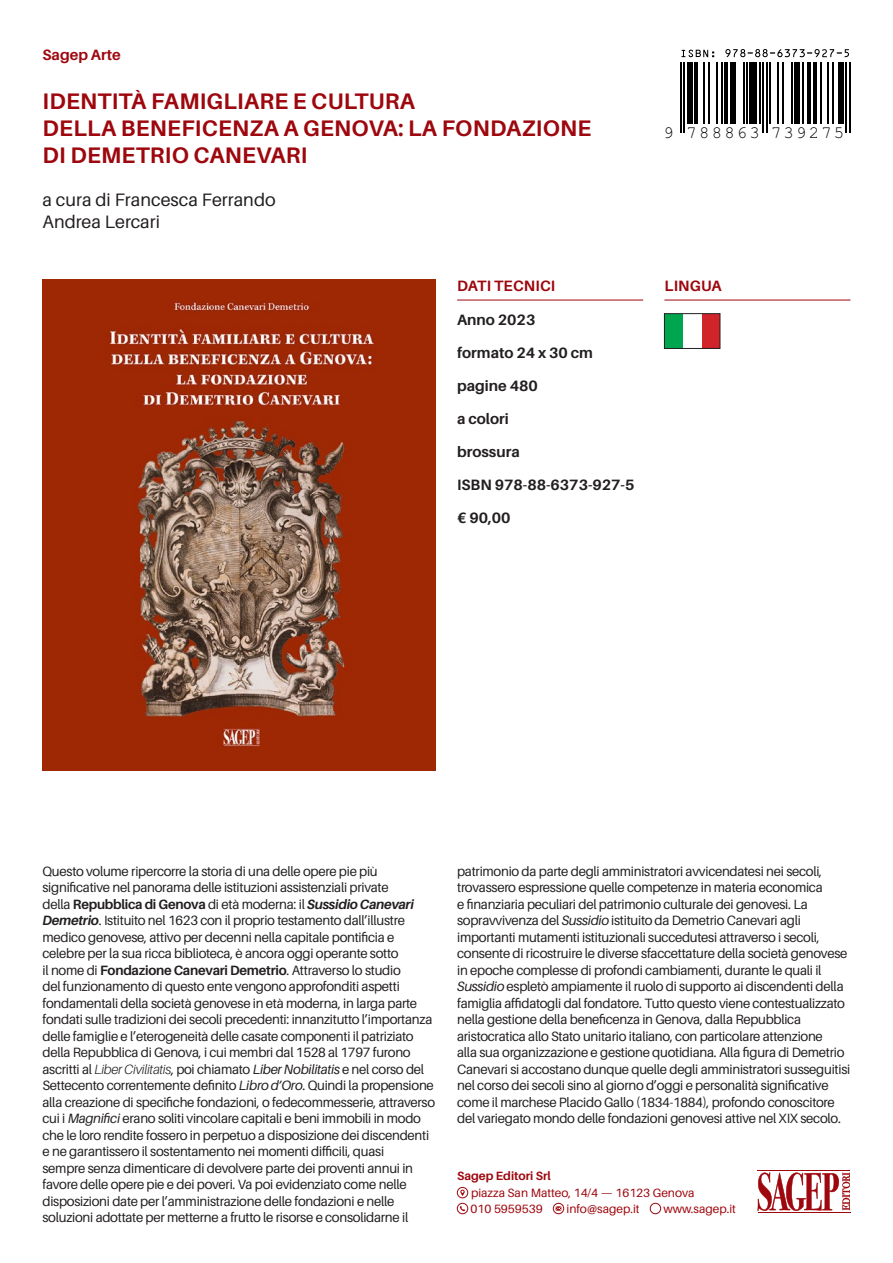
<style>
.page{position:relative;width:893px;height:1263px;background:#fff}
.page>*{position:absolute;margin:0;border:0;box-sizing:border-box;transform-origin:0 0}
.Titolo{font:700 22.5px/27px "Aileron";letter-spacing:.01em;color:#9d070d}
.autore_curatore{font:18px "Aileron";color:#231f20}
.t1{font:17.25px "Helvetica";letter-spacing:.13em;color:#000}
.Dati_tecnici{font:700 15px "Aileron";color:#231f20}
.Collana{font:700 15px "Aileron";letter-spacing:.01em;color:#9d070d}
.Testo{font:13.5px/16.5px "Aileron";letter-spacing:-.02em;color:#231f20}
.t2{font:12px/16.6px "Aileron";color:#9d070d}
.t3{font:700 12px "Aileron";color:#9d070d}
.s1{font-weight:700}
.s2{font-weight:700;font-style:italic}
.s3{font-weight:300;font-style:italic}
.s4{font-style:italic}
</style>
<div class="page">
<svg style="left:757px;top:1172px;width:93px;height:39px"></svg>
<hr style="left:757px;top:1170px;width:93px;height:1px;background:#9d070d">
<hr style="left:758px;top:1212px;width:92px;height:1px;background:#9d070d">
<hr style="left:457px;top:300px;width:186px;height:1px;background:#9d070d">
<div style="left:664px;top:314px;width:56px;height:34px;background:#00a54f"></div>
<div style="left:693px;top:314px;width:27px;height:34px;background:#d1232a"></div>
<div style="left:683px;top:314px;width:19px;height:34px;background:#fff"></div>
<div style="left:664px;top:313px;width:56px;height:36px;border:1px solid #231f20"></div>
<hr style="left:664px;top:300px;width:186px;height:1px;background:#9d070d">
<svg style="left:460px;top:1189px;width:5px;height:7px"></svg>
<div style="left:457px;top:1187px;width:11px;height:11px;border:1px solid #9d070d;border-radius:50%"></div>
<svg style="left:460px;top:1206px;width:5px;height:5px"></svg>
<div style="left:457px;top:1203px;width:11px;height:11px;border:1px solid #9d070d;border-radius:50%"></div>
<svg style="left:556px;top:1206px;width:5px;height:5px"></svg>
<div style="left:553px;top:1203px;width:11px;height:11px;border:1px solid #9d070d;border-radius:50%"></div>
<div style="left:650px;top:1203px;width:11px;height:11px;border:1px solid #9d070d;border-radius:50%"></div>
<svg style="left:681px;top:50px;width:33px;height:7px"></svg>
<svg style="left:725px;top:49px;width:124px;height:8px"></svg>
<hr style="left:680px;top:62px;width:1px;height:71px;background:#000">
<hr style="left:683px;top:62px;width:2px;height:71px;background:#000">
<div style="left:687px;top:62px;width:5px;height:62px;background:#000"></div>
<hr style="left:694px;top:62px;width:4px;height:62px;background:#000">
<hr style="left:703px;top:62px;width:2px;height:62px;background:#000">
<hr style="left:709px;top:62px;width:1px;height:62px;background:#000">
<hr style="left:716px;top:62px;width:1px;height:62px;background:#000">
<hr style="left:721px;top:62px;width:2px;height:62px;background:#000">
<hr style="left:724px;top:62px;width:4px;height:62px;background:#000">
<div style="left:730px;top:62px;width:5px;height:62px;background:#000"></div>
<hr style="left:743px;top:62px;width:1px;height:62px;background:#000">
<hr style="left:746px;top:62px;width:2px;height:62px;background:#000">
<div style="left:750px;top:62px;width:7px;height:62px;background:#000"></div>
<hr style="left:759px;top:62px;width:2px;height:62px;background:#000">
<hr style="left:762px;top:62px;width:2px;height:71px;background:#000">
<hr style="left:766px;top:62px;width:2px;height:71px;background:#000">
<hr style="left:770px;top:62px;width:1px;height:62px;background:#000">
<hr style="left:777px;top:62px;width:1px;height:62px;background:#000">
<hr style="left:782px;top:62px;width:2px;height:62px;background:#000">
<hr style="left:791px;top:62px;width:2px;height:62px;background:#000">
<div style="left:795px;top:62px;width:5px;height:62px;background:#000"></div>
<hr style="left:802px;top:62px;width:2px;height:62px;background:#000">
<hr style="left:807px;top:62px;width:4px;height:62px;background:#000">
<hr style="left:813px;top:62px;width:3px;height:62px;background:#000">
<hr style="left:820px;top:62px;width:1px;height:62px;background:#000">
<hr style="left:827px;top:62px;width:2px;height:62px;background:#000">
<hr style="left:832px;top:62px;width:2px;height:62px;background:#000">
<div style="left:838px;top:62px;width:5px;height:62px;background:#000"></div>
<hr style="left:845px;top:62px;width:2px;height:71px;background:#000">
<hr style="left:849px;top:62px;width:1px;height:71px;background:#000">
<img style="left:43px;top:280px;width:393px;height:490px">
<p class="Collana" style="left:43px;top:47px;width:80px">Sagep Arte</p>
<p class="Titolo" style="left:43px;top:88px;width:550px">IDENTITÀ FAMIGLIARE E CULTURA<br>DELLA BENEFICENZA A GENOVA: LA FONDAZIONE</p>
<p class="Titolo" style="left:43px;top:142px;width:266px">DI DEMETRIO CANEVARI</p>
<p class="autore_curatore" style="left:43px;top:190px;width:235px">a cura di Francesca Ferrando</p>
<p class="autore_curatore" style="left:43px;top:212px;width:119px">Andrea Lercari</p>
<p class="t1" style="left:663px;top:122px;width:182px">9 788863 739275</p>
<p class="Collana" style="left:457px;top:278px;width:100px">DATI TECNICI</p>
<p class="Collana" style="left:664px;top:278px;width:59px">LINGUA</p>
<p class="Dati_tecnici" style="left:457px;top:311px;width:80px">Anno 2023</p>
<p class="Dati_tecnici" style="left:457px;top:344px;width:137px">formato 24 x 30 cm</p>
<p class="Dati_tecnici" style="left:457px;top:377px;width:82px">pagine 480</p>
<p class="Dati_tecnici" style="left:457px;top:410px;width:53px">a colori</p>
<p class="Dati_tecnici" style="left:457px;top:443px;width:64px">brossura</p>
<p class="Dati_tecnici" style="left:457px;top:476px;width:179px">ISBN 978-88-6373-927-5</p>
<p class="Dati_tecnici" style="left:457px;top:509px;width:55px">€ 90,00</p>
<p class="Testo" style="left:43px;top:863px;width:394px">Questo volume ripercorre la storia di una delle opere pie più significative nel panorama delle istituzioni assistenziali private<br>della <span class="s1">Repubblica di Genova</span> di età moderna: il <span class="s2">Sussidio Canevari Demetrio</span>. Istituito nel 1623 con il proprio testamento dall’illustre medico genovese, attivo per decenni nella capitale pontificia e celebre per la sua ricca biblioteca, è ancora oggi operante sotto<br>il nome di <span class="s1">Fondazione Canevari Demetrio</span>. Attraverso lo studio<br>del funzionamento di questo ente vengono approfonditi aspetti fondamentali della società genovese in età moderna, in larga parte fondati sulle tradizioni dei secoli precedenti: innanzitutto l’importanza delle famiglie e l’eterogeneità delle casate componenti il patriziato della Repubblica di Genova, i cui membri dal 1528 al 1797 furono ascritti al <span class="s3">Liber Civilitatis</span>, poi chiamato <span class="s4">Liber Nobilitatis</span> e nel corso del Settecento correntemente definito <span class="s4">Libro d’Oro</span>. Quindi la propensione alla creazione di specifiche fondazioni, o fedecommesserie, attraverso cui i <span class="s4">Magnifici</span> erano soliti vincolare capitali e beni immobili in modo che le loro rendite fossero in perpetuo a disposizione dei discendenti e ne garantissero il sostentamento nei momenti difficili, quasi<br>sempre senza dimenticare di devolvere parte dei proventi annui in favore delle opere pie e dei poveri. Va poi evidenziato come nelle disposizioni date per l’amministrazione delle fondazioni e nelle soluzioni adottate per metterne a frutto le risorse e consolidarne il</p>
<p class="Testo" style="left:457px;top:863px;width:395px">patrimonio da parte degli amministratori avvicendatesi nei secoli, trovassero espressione quelle competenze in materia economica<br>e finanziaria peculiari del patrimonio culturale dei genovesi. La sopravvivenza del <span class="s4">Sussidio</span> istituito da Demetrio Canevari agli importanti mutamenti istituzionali succedutesi attraverso i secoli, consente di ricostruire le diverse sfaccettature della società genovese in epoche complesse di profondi cambiamenti, durante le quali il <span class="s4">Sussidio</span> espletò ampiamente il ruolo di supporto ai discendenti della famiglia affidatogli dal fondatore. Tutto questo viene contestualizzato nella gestione della beneficenza in Genova, dalla Repubblica aristocratica allo Stato unitario italiano, con particolare attenzione<br>alla sua organizzazione e gestione quotidiana. Alla figura di Demetrio Canevari si accostano dunque quelle degli amministratori susseguitisi nel corso dei secoli sino al giorno d’oggi e personalità significative come il marchese Placido Gallo (1834-1884), profondo conoscitore del variegato mondo delle fondazioni genovesi attive nel XIX secolo.</p>
<p class="t3" style="left:457px;top:1169px;width:95px">Sagep Editori Srl</p>
<p class="t2" style="left:470px;top:1184px;width:226px">piazza San Matteo, 14/4 — 16123 Genova<br>010 5959539</p>
<p class="t2" style="left:566px;top:1201px;width:75px">info@sagep.it</p>
<p class="t2" style="left:663px;top:1201px;width:74px">www.sagep.it</p>
</div>
